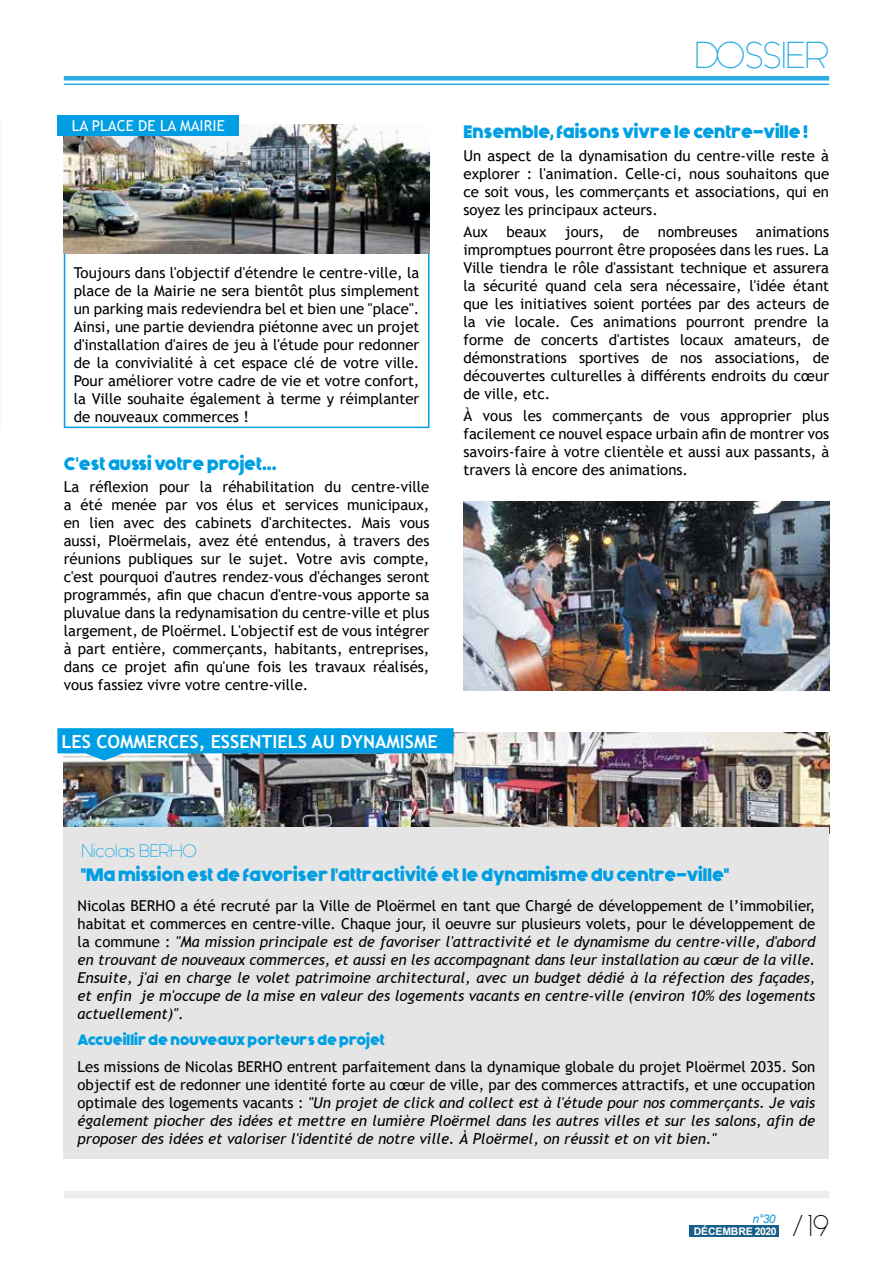
<style>
.page{position:relative;width:893px;height:1263px;background:#fff}
.page>*{position:absolute;margin:0;border:0;box-sizing:border-box;transform-origin:0 0}
.t1{font:37.5px "Generica";color:#2aaae2}
.t2{font:30px "Generica";color:#000}
.t3{font:700 18px "Generica";color:#009fe3}
.t4{font:700 18px "Trebuchet MS";color:#fff}
.t5{font:18px "Generica";color:#009fe3}
.t6{font:15px/18px "Trebuchet MS";color:#000;text-align:justify}
.t7{font:italic 15px/18px "Trebuchet MS";color:#000;text-align:justify}
.t8{font:700 15px "Generica";color:#009fe3}
.t9{font:15px "Trebuchet MS";color:#fff}
.t10{font:italic 12px "Arial";color:#1b9dd9}
.t11{font:700 10.5px "Arial";letter-spacing:-.015em;color:#fff}
.s1{font-style:normal}
</style>
<div class="page">
<img style="left:64px;top:732px;width:765px;height:95px">
<div style="left:689px;top:1225px;width:89px;height:12px;background:#185f89"></div>
<div style="left:64px;top:76px;width:765px;height:5px;background:#2aaae2"></div>
<hr style="left:64px;top:84px;width:765px;height:1px;background:#2aaae2">
<div style="left:64px;top:827px;width:765px;height:332px;background:#e5e5e5"></div>
<svg style="left:57px;top:728px;width:397px;height:32px;background:#219fd6"></svg>
<div style="left:64px;top:159px;width:365px;height:269px;border:2px solid #009fe3"></div>
<img style="left:64px;top:125px;width:365px;height:129px">
<div style="left:57px;top:115px;width:182px;height:21px;background:#009fe3"></div>
<img style="left:463px;top:502px;width:366px;height:188px">
<div style="left:64px;top:1191px;width:765px;height:7px;background:#ededed"></div>
<h1 class="t1" style="left:695px;top:32px;width:136px">DOSSIER</h1>
<p class="t9" style="left:72px;top:116px;width:154px">LA PLACE DE LA MAIRIE</p>
<p class="t3" style="left:463px;top:121px;width:346px">Ensemble, faisons vivre le centre-ville !</p>
<p class="t6" style="left:463px;top:146px;width:367px">Un aspect de la dynamisation du centre-ville reste à explorer : l'animation. Celle-ci, nous souhaitons que ce soit vous, les commerçants et associations, qui en soyez les principaux acteurs.</p>
<p class="t6" style="left:463px;top:222px;width:367px">Aux beaux jours, de nombreuses animations impromptues pourront être proposées dans les rues. La Ville tiendra le rôle d'assistant technique et assurera la sécurité quand cela sera nécessaire, l'idée étant que les initiatives soient portées par des acteurs de la vie locale. Ces animations pourront prendre la forme de concerts d'artistes locaux amateurs, de démonstrations sportives de nos associations, de découvertes culturelles à différents endroits du cœur de ville, etc.</p>
<p class="t6" style="left:463px;top:407px;width:367px">À vous les commerçants de vous approprier plus facilement ce nouvel espace urbain afin de montrer vos savoirs-faire à votre clientèle et aussi aux passants, à</p>
<p class="t6" style="left:74px;top:264px;width:347px">Toujours dans l'objectif d'étendre le centre-ville, la place de la Mairie ne sera bientôt plus simplement un parking mais redeviendra bel et bien une "place".<br>Ainsi, une partie deviendra piétonne avec un projet d'installation d'aires de jeu à l'étude pour redonner de la convivialité à cet espace clé de votre ville.<br>Pour améliorer votre cadre de vie et votre confort, la Ville souhaite également à terme y réimplanter de nouveaux commerces !</p>
<p class="t3" style="left:64px;top:453px;width:214px">C'est aussi votre projet...</p>
<p class="t6" style="left:463px;top:461px;width:226px">travers là encore des animations.</p>
<p class="t6" style="left:64px;top:478px;width:367px">La réflexion pour la réhabilitation du centre-ville a été menée par vos élus et services municipaux, en lien avec des cabinets d'architectes. Mais vous aussi, Ploërmelais, avez été entendus, à travers des réunions publiques sur le sujet. Votre avis compte, c'est pourquoi d'autres rendez-vous d'échanges seront programmés, afin que chacun d'entre-vous apporte sa pluvalue dans la redynamisation du centre-ville et plus largement, de Ploërmel. L'objectif est de vous intégrer à part entière, commerçants, habitants, entreprises, dans ce projet afin qu'une fois les travaux réalisés, vous fassiez vivre votre centre-ville.</p>
<p class="t4" style="left:62px;top:730px;width:378px">LES COMMERCES, ESSENTIELS AU DYNAMISME</p>
<p class="t5" style="left:82px;top:839px;width:116px">Nicolas BERHO</p>
<p class="t3" style="left:81px;top:864px;width:650px">"Ma mission est de favoriser l'attractivité et le dynamisme du centre-ville"</p>
<p class="t7" style="left:78px;top:896px;width:739px"><span class="s1">Nicolas BERHO a été recruté par la Ville de Ploërmel en tant que Chargé de développement de l’immobilier, habitat et commerces en centre-ville. Chaque jour, il oeuvre sur plusieurs volets, pour le développement de la commune :</span> "Ma mission principale est de favoriser l'attractivité et le dynamisme du centre-ville, d'abord en trouvant de nouveaux commerces, et aussi en les accompagnant dans leur installation au cœur de la ville.<br>Ensuite, j'ai en charge le volet patrimoine architectural, avec un budget dédié à la réfection des façades, et enfin je m'occupe de la mise en valeur des logements vacants en centre-ville (environ 10% des logements actuellement)"<span class="s1">.</span></p>
<p class="t8" style="left:78px;top:1031px;width:309px">Accueillir de nouveaux porteurs de projet</p>
<p class="t7" style="left:78px;top:1057px;width:739px"><span class="s1">Les missions de Nicolas BERHO entrent parfaitement dans la dynamique globale du projet Ploërmel 2035. Son objectif est de redonner une identité forte au cœur de ville, par des commerces attractifs, et une occupation optimale des logements vacants :</span> "Un projet de click and collect est à l'étude pour nos commerçants. Je vais également piocher des idées et mettre en lumière Ploërmel dans les autres villes et sur les salons, afin de proposer des idées et valoriser l'identité de notre ville. À Ploërmel, on réussit et on vit bien."</p>
<p class="t10" style="left:753px;top:1211px;width:25px">n°30</p>
<p class="t11" style="left:694px;top:1224px;width:84px">DÉCEMBRE 2020</p>
<h2 class="t2" style="left:794px;top:1207px;width:37px">/ 19</h2>
</div>
